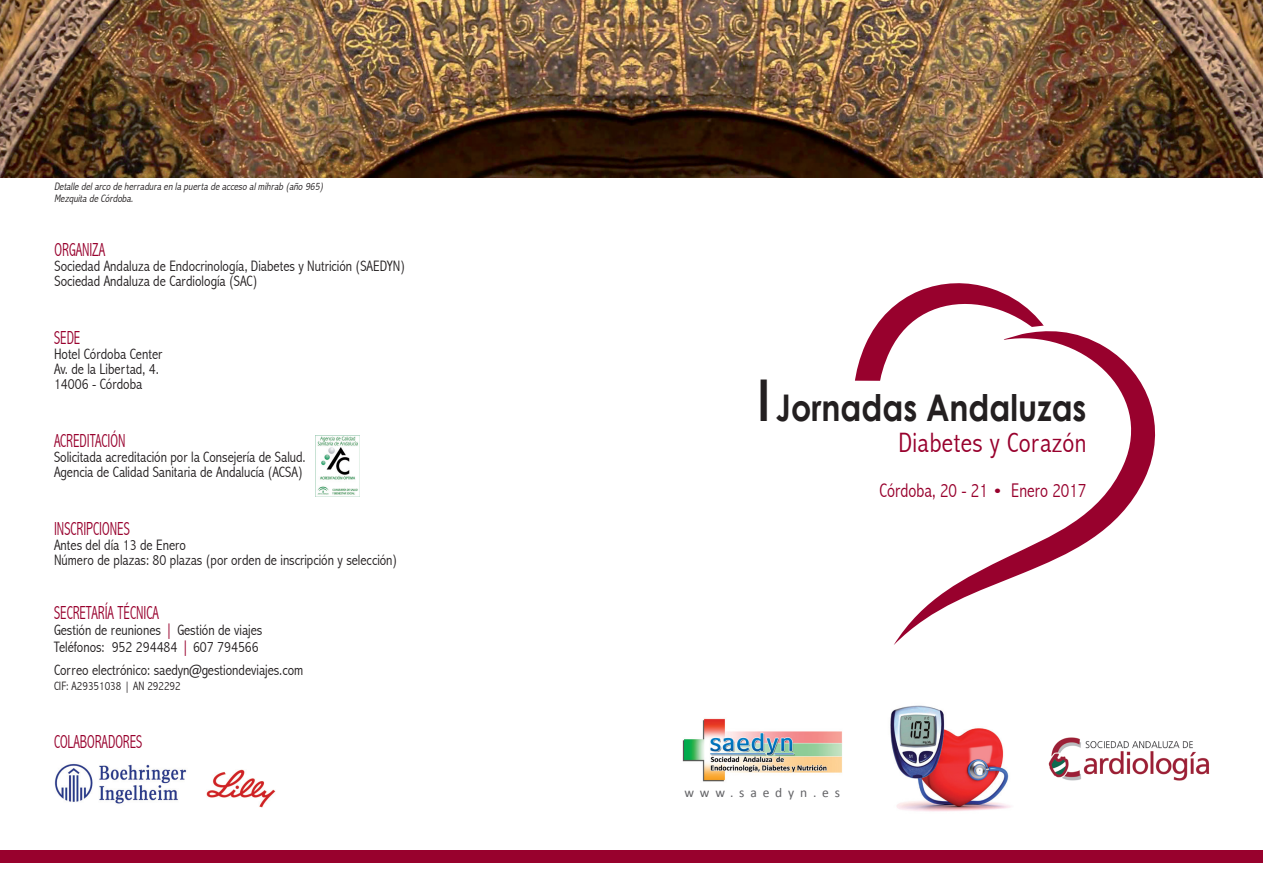
<style>
.page{position:relative;width:1263px;height:893px;background:#fff}
.page>*{position:absolute;margin:0;border:0;box-sizing:border-box;transform-origin:0 0}
.t1{font:700 36.75px "Century Gothic";color:#231f20;scale:.86 1}
.t2{font:300 condensed 28.05px "Abadi";letter-spacing:.015em;color:#98012d}
.t3{font:300 condensed 19.8px "Abadi";color:#98012d;scale:.94 1}
.t4{font:300 condensed 18.9px "Abadi";color:#98012d;scale:.79 1}
.t5{font:300 condensed 15.15px/15px "Abadi";color:#231f20}
.t6{font:13.5px "Calibri";letter-spacing:.43em;color:#636366}
.t7{font:300 condensed 12.15px "Abadi";color:#231f20}
.t8{font:italic 300 condensed 10.8px/12px "Abadi";color:#231f20}
.s1{font-size:16.8px;color:#98012d}
.s2{font-size:57.6px}
.s3{font-size:18px}
</style>
<div class="page">
<svg style="left:855px;top:283px;width:188px;height:98px"></svg>
<svg style="left:1023px;top:325px;width:21px;height:2px"></svg>
<svg style="left:894px;top:327px;width:262px;height:318px"></svg>
<img style="left:54px;top:763px;width:133px;height:41px">
<img style="left:207px;top:769px;width:69px;height:38px">
<img style="left:0;top:0;width:1263px;height:177px">
<img style="left:682px;top:718px;width:160px;height:64px">
<img style="left:1048px;top:737px;width:162px;height:44px">
<img style="left:890px;top:705px;width:121px;height:107px">
<div style="left:0;top:850px;width:1263px;height:13px;background:#98012d"></div>
<img style="left:315px;top:436px;width:45px;height:60px">
<p class="t8" style="left:54px;top:181px;width:273px">Detalle delarco de herradura en la puerta de acceso almihrab (año 965)<br>Mezquita de Córdoba.</p>
<p class="t4" style="left:54px;top:239px;width:66px">ORGANIZA</p>
<p class="t5" style="left:54px;top:258px;width:352px">Sociedad Andaluza de Endocrinología, Diabetes y Nutrición (SAEDYN)<br>Sociedad Andaluza de Cardiología (SAC)</p>
<p class="t4" style="left:54px;top:327px;width:35px">SEDE</p>
<p class="t5" style="left:54px;top:347px;width:110px">Hotel Córdoba Center<br>Av. de la Libertad, 4.<br>14006 - Córdoba</p>
<p class="t4" style="left:54px;top:430px;width:92px">ACREDITACIÓN</p>
<p class="t5" style="left:54px;top:449px;width:253px">Solicitada acreditación por la Consejería de Salud.<br>Agencia de Calidad Sanitaria de Andalucía (ACSA)</p>
<p class="t4" style="left:54px;top:517px;width:98px">INSCRIPCIONES</p>
<p class="t5" style="left:54px;top:537px;width:345px">Antes del día 13 de Enero<br>Número de plazas: 80 plazas (por orden de inscripción y selección)</p>
<p class="t4" style="left:54px;top:601px;width:134px">SECRETARÍA TÉCNICA</p>
<p class="t5" style="left:54px;top:622px;width:210px;line-height:16.5px">Gestión de reuniones <span class="s1">|</span> Gestión de viajes<br>Teléfonos: 952 294484 <span class="s1">|</span> 607 794566</p>
<p class="t5" style="left:54px;top:662px;width:251px">Correo electrónico: saedyn@gestiondeviajes.com</p>
<p class="t7" style="left:54px;top:679px;width:128px">CIF: A29351038 | AN 292292</p>
<p class="t4" style="left:54px;top:730px;width:113px">COLABORADORES</p>
<h1 class="t1" style="left:757px;top:385px;width:384px"><span class="s2">I</span> Jornadas Andaluzas</h1>
<h2 class="t2" style="left:898px;top:426px;width:189px">Diabetes y Corazón</h2>
<h3 class="t3" style="left:879px;top:479px;width:222px">Córdoba, 20 - 21 <span class="s3">•</span> Enero 2017</h3>
<p class="t6" style="left:684px;top:784px;width:157px">www.saedyn.es</p>
</div>
